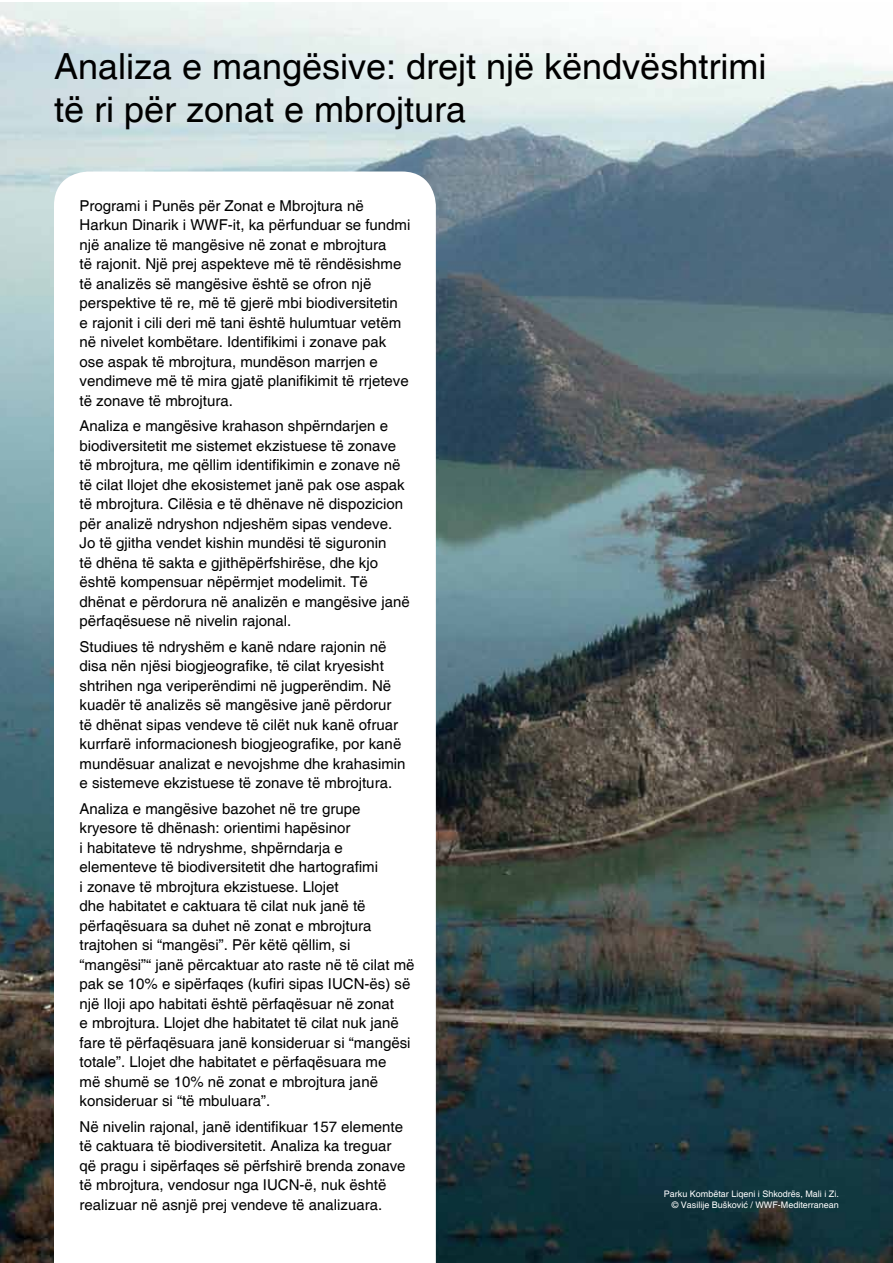
<style>
.page{position:relative;width:893px;height:1263px;background:#fff}
.page>*{position:absolute;margin:0;border:0;box-sizing:border-box;transform-origin:0 0}
.t1{font:36px/43.2px "Helvetica";color:#000}
.t2{font:15px/19.5px "Helvetica";color:#000}
.t3{font:9px/10.8px "Helvetica";color:#fff;text-align:right}
</style>
<div class="page">
<img style="left:0;top:2px;width:893px;height:1261px">
<svg style="left:54px;top:171px;width:382px;height:1092px"></svg>
<h1 class="t1" style="left:54px;top:46px;width:714px">Analiza e mangësive: drejt një këndvështrimi të ri për zonat e mbrojtura</h1>
<p class="t2" style="left:80px;top:196px;width:332px">Programi i Punës për Zonat e Mbrojtura në Harkun Dinarik i WWF-it, ka përfunduar se fundmi një analize të mangësive në zonat e mbrojtura<br>të rajonit. Një prej aspekteve më të rëndësishme të analizës së mangësive është se ofron një perspektive të re, më të gjerë mbi biodiversitetin<br>e rajonit i cili deri më tani është hulumtuar vetëm në nivelet kombëtare. Identifikimi i zonave pak ose aspak të mbrojtura, mundëson marrjen e vendimeve më të mira gjatë planifikimit të rrjeteve të zonave të mbrojtura.</p>
<p class="t2" style="left:80px;top:417px;width:332px">Analiza e mangësive krahason shpërndarjen e biodiversitetit me sistemet ekzistuese të zonave të mbrojtura, me qëllim identifikimin e zonave në të cilat llojet dhe ekosistemet janë pak ose aspak të mbrojtura. Cilësia e të dhënave në dispozicion për analizë ndryshon ndjeshëm sipas vendeve.<br>Jo të gjitha vendet kishin mundësi të siguronin<br>të dhëna të sakta e gjithëpërfshirëse, dhe kjo është kompensuar nëpërmjet modelimit. Të dhënat e përdorura në analizën e mangësive janë përfaqësuese në nivelin rajonal.</p>
<p class="t2" style="left:80px;top:637px;width:327px">Studiues të ndryshëm e kanë ndare rajonin në disa nën njësi biogjeografike, të cilat kryesisht shtrihen nga veriperëndimi në jugperëndim. Në kuadër të analizës së mangësive janë përdorur të dhënat sipas vendeve të cilët nuk kanë ofruar kurrfarë informacionesh biogjeografike, por kanë mundësuar analizat e nevojshme dhe krahasimin e sistemeve ekzistuese të zonave të mbrojtura.</p>
<p class="t2" style="left:80px;top:799px;width:337px">Analiza e mangësive bazohet në tre grupe kryesore të dhënash: orientimi hapësinor<br>i habitateve të ndryshme, shpërndarja e elementeve të biodiversitetit dhe hartografimi<br>i zonave të mbrojtura ekzistuese. Llojet<br>dhe habitatet e caktuara të cilat nuk janë të përfaqësuara sa duhet në zonat e mbrojtura trajtohen si “mangësi”. Për këtë qëllim, si “mangësi”“ janë përcaktuar ato raste në të cilat më pak se 10% e sipërfaqes (kufiri sipas IUCN-ës) së një lloji apo habitati është përfaqësuar në zonat<br>e mbrojtura. Llojet dhe habitatet të cilat nuk janë fare të përfaqësuara janë konsideruar si “mangësi totale”. Llojet dhe habitatet e përfaqësuara me<br>më shumë se 10% në zonat e mbrojtura janë konsideruar si “të mbuluara”.</p>
<p class="t2" style="left:80px;top:1117px;width:327px">Në nivelin rajonal, janë identifikuar 157 elemente të caktuara të biodiversitetit. Analiza ka treguar që pragu i sipërfaqes së përfshirë brenda zonave të mbrojtura, vendosur nga IUCN-ë, nuk është realizuar në asnjë prej vendeve të analizuara.</p>
<p class="t3" style="left:664px;top:1189px;width:177px">Parku Kombëtar Liqeni i Shkodrës, Mali i Zi. © Vasilije Bušković / WWF-Mediterranean</p>
</div>
